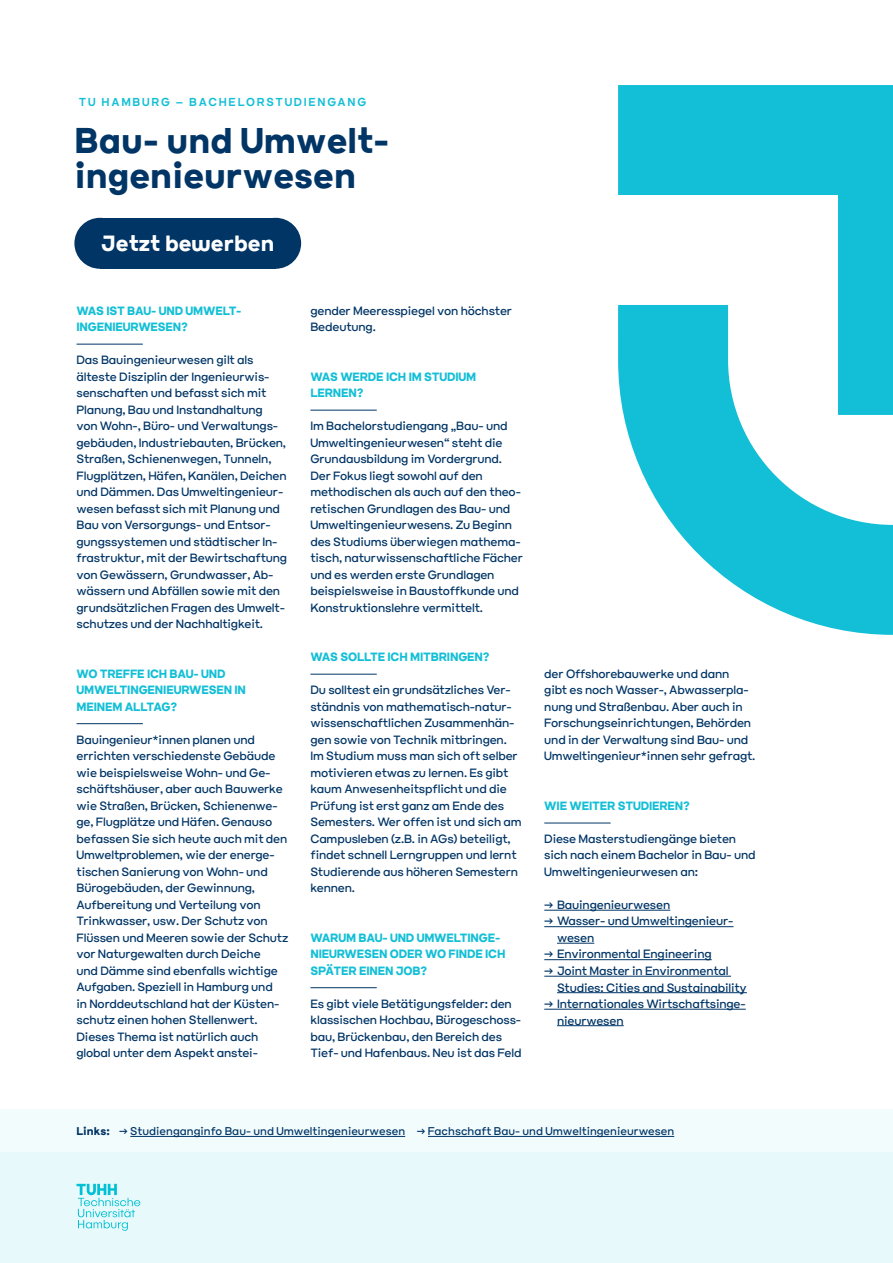
<style>
.page{position:relative;width:893px;height:1263px;background:#fff}
.page>*{position:absolute;margin:0;border:0;box-sizing:border-box;transform-origin:0 0}
.t1{font:700 35.7px/35.7px "Lunettes";color:#003566}
.t2{font:700 22.05px "Lunettes";color:#fff}
.t3{font:12px/16.5px "Lunettes";letter-spacing:-.015em;color:#003566}
.t4{font:700 12px/16.5px "Lunettes";letter-spacing:-.015em;color:#13bfd6}
.t5{font:600 11.55px "Lunettes";letter-spacing:.15em;color:#13bfd6}
.t6{font:11.25px "Lunettes";color:#003566}
.t7{font:700 11.25px "Lunettes";color:#003566}
</style>
<div class="page">
<div style="left:0;top:1152px;width:893px;height:110px;background:#e7f9fb"></div>
<div style="left:0;top:1109px;width:893px;height:43px;background:#f3fcfd"></div>
<div style="left:74px;top:218px;width:51px;height:51px;background:#003566;border-radius:50%"></div>
<div style="left:250px;top:218px;width:51px;height:51px;background:#003566;border-radius:50%"></div>
<div style="left:100px;top:218px;width:176px;height:51px;background:#003566"></div>
<svg style="left:618px;top:85px;width:275px;height:550px;fill:#13bfd6"></svg>
<svg style="left:77px;top:1184px;width:63px;height:47px"></svg>
<hr style="left:77px;top:344px;width:66px;height:1px;background:#003566">
<hr style="left:77px;top:723px;width:66px;height:1px;background:#003566">
<hr style="left:310px;top:410px;width:67px;height:1px;background:#003566">
<hr style="left:310px;top:674px;width:67px;height:1px;background:#003566">
<hr style="left:310px;top:987px;width:67px;height:1px;background:#003566">
<hr style="left:544px;top:910px;width:126px;height:1px;background:#003566">
<hr style="left:544px;top:926px;width:189px;height:1px;background:#003566">
<hr style="left:557px;top:943px;width:37px;height:1px;background:#003566">
<hr style="left:544px;top:959px;width:168px;height:1px;background:#003566">
<hr style="left:544px;top:976px;width:187px;height:1px;background:#003566">
<hr style="left:557px;top:992px;width:190px;height:1px;background:#003566">
<hr style="left:544px;top:1009px;width:202px;height:1px;background:#003566">
<hr style="left:557px;top:1025px;width:67px;height:1px;background:#003566">
<hr style="left:544px;top:822px;width:67px;height:1px;background:#003566">
<hr style="left:428px;top:1136px;width:246px;height:1px;background:#003566">
<hr style="left:130px;top:1136px;width:275px;height:1px;background:#003566">
<p class="t5" style="left:79px;top:94px;width:289px">TU HAMBURG – BACHELORSTUDIENGANG</p>
<h1 class="t1" style="left:74px;top:122px;width:316px">Bau- und Umwelt&shy;ingenieurwesen</h1>
<h2 class="t2" style="left:101px;top:228px;width:174px">Jetzt bewerben</h2>
<p class="t4" style="left:77px;top:302px;width:167px">WAS IST BAU- UND UMWELT-<br>INGENIEURWESEN?</p>
<p class="t3" style="left:77px;top:351px;width:212px">Das Bauingenieurwesen gilt als älteste Disziplin der Ingenieurwis&shy;senschaften und befasst sich mit Planung, Bau und Instandhaltung<br>von Wohn-, Büro- und Verwaltungs&shy;gebäuden, Industriebauten, Brücken, Straßen, Schienenwegen, Tunneln, Flugplätzen, Häfen, Kanälen, Deichen und Dämmen. Das Umweltingenieur&shy;wesen befasst sich mit Planung und Bau von Versorgungs- und Entsor&shy;gungssystemen und städtischer In&shy;frastruktur, mit der Bewirtschaftung von Gewässern, Grundwasser, Ab&shy;wässern und Abfällen sowie mit den grundsätzlichen Fragen des Umwelt&shy;schutzes und der Nachhaltigkeit.</p>
<p class="t4" style="left:77px;top:665px;width:171px">WO TREFFE ICH BAU- UND<br>UMWELTINGENIEURWESEN IN<br>MEINEM ALLTAG?</p>
<p class="t3" style="left:77px;top:731px;width:213px">Bauingenieur*innen planen und errichten verschiedenste Gebäude wie beispielsweise Wohn- und Ge&shy;schäftshäuser, aber auch Bauwerke wie Straßen, Brücken, Schienenwe&shy;ge, Flugplätze und Häfen. Genauso befassen Sie sich heute auch mit den Umweltproblemen, wie der energe&shy;tischen Sanierung von Wohn- und Bürogebäuden, der Gewinnung, Aufbereitung und Verteilung von Trinkwasser, usw. Der Schutz von Flüssen und Meeren sowie der Schutz vor Naturgewalten durch Deiche<br>und Dämme sind ebenfalls wichtige Aufgaben. Speziell in Hamburg und<br>in Norddeutschland hat der Küsten&shy;schutz einen hohen Stellenwert.<br>Dieses Thema ist natürlich auch global unter dem Aspekt anstei-</p>
<p class="t3" style="left:310px;top:302px;width:203px">gender Meeresspiegel von höchster<br>Bedeutung.</p>
<p class="t4" style="left:310px;top:368px;width:167px">WAS WERDE ICH IM STUDIUM<br>LERNEN?</p>
<p class="t3" style="left:310px;top:417px;width:214px">Im Bachelorstudiengang „Bau- und Umweltingenieurwesen“ steht die Grundausbildung im Vordergrund.<br>Der Fokus liegt sowohl auf den methodischen als auch auf den theo&shy;retischen Grundlagen des Bau- und Umweltingenieurwesens. Zu Beginn des Studiums überwiegen mathema&shy;tisch, naturwissenschaftliche Fächer und es werden erste Grundlagen beispielsweise in Baustoffkunde und Konstruktionslehre vermittelt.</p>
<p class="t4" style="left:310px;top:648px;width:181px">WAS SOLLTE ICH MITBRINGEN?</p>
<p class="t3" style="left:310px;top:681px;width:213px">Du solltest ein grundsätzliches Ver&shy;ständnis von mathematisch-natur&shy;wissenschaftlichen Zusammenhän&shy;gen sowie von Technik mitbringen.<br>Im Studium muss man sich oft selber motivieren etwas zu lernen. Es gibt kaum Anwesenheitspflicht und die Prüfung ist erst ganz am Ende des Semesters. Wer offen ist und sich am Campusleben (z.B. in AGs) beteiligt, findet schnell Lerngruppen und lernt Studierende aus höheren Semestern kennen.</p>
<p class="t4" style="left:310px;top:929px;width:197px">WARUM BAU- UND UMWELTINGE-<br>NIEURWESEN ODER WO FINDE ICH<br>SPÄTER EINEN JOB?</p>
<p class="t3" style="left:310px;top:995px;width:213px">Es gibt viele Betätigungsfelder: den klassischen Hochbau, Bürogeschoss&shy;bau, Brückenbau, den Bereich des Tief- und Hafenbaus. Neu ist das Feld</p>
<p class="t3" style="left:544px;top:665px;width:213px">der Offshorebauwerke und dann gibt es noch Wasser-, Abwasserpla&shy;nung und Straßenbau. Aber auch in Forschungseinrichtungen, Behörden und in der Verwaltung sind Bau- und Umweltingenieur*innen sehr gefragt.</p>
<p class="t4" style="left:544px;top:797px;width:147px">WIE WEITER STUDIEREN?</p>
<p class="t3" style="left:544px;top:830px;width:213px">Diese Masterstudiengänge bieten sich nach einem Bachelor in Bau- und<br>Umweltingenieurwesen an:</p>
<p class="t3" style="left:544px;top:896px;width:127px">→ Bauingenieurwesen</p>
<p class="t3" style="left:557px;top:913px;width:178px;text-indent:-13px">→ Wasser- und Umweltingenieur&shy;wesen</p>
<p class="t3" style="left:544px;top:946px;width:169px">→ Environmental Engineering</p>
<p class="t3" style="left:557px;top:962px;width:191px;text-indent:-13px">→ Joint Master in Environmental<br>Studies: Cities and Sustainability</p>
<p class="t3" style="left:557px;top:995px;width:190px;text-indent:-13px">→ Internationales Wirtschaftsinge&shy;nieurwesen</p>
<p class="t7" style="left:77px;top:1124px;width:35px">Links:</p>
<p class="t6" style="left:119px;top:1124px;width:557px">→ Studienganginfo Bau- und Umweltingenieurwesen → Fachschaft Bau- und Umweltingenieurwesen</p>
</div>
